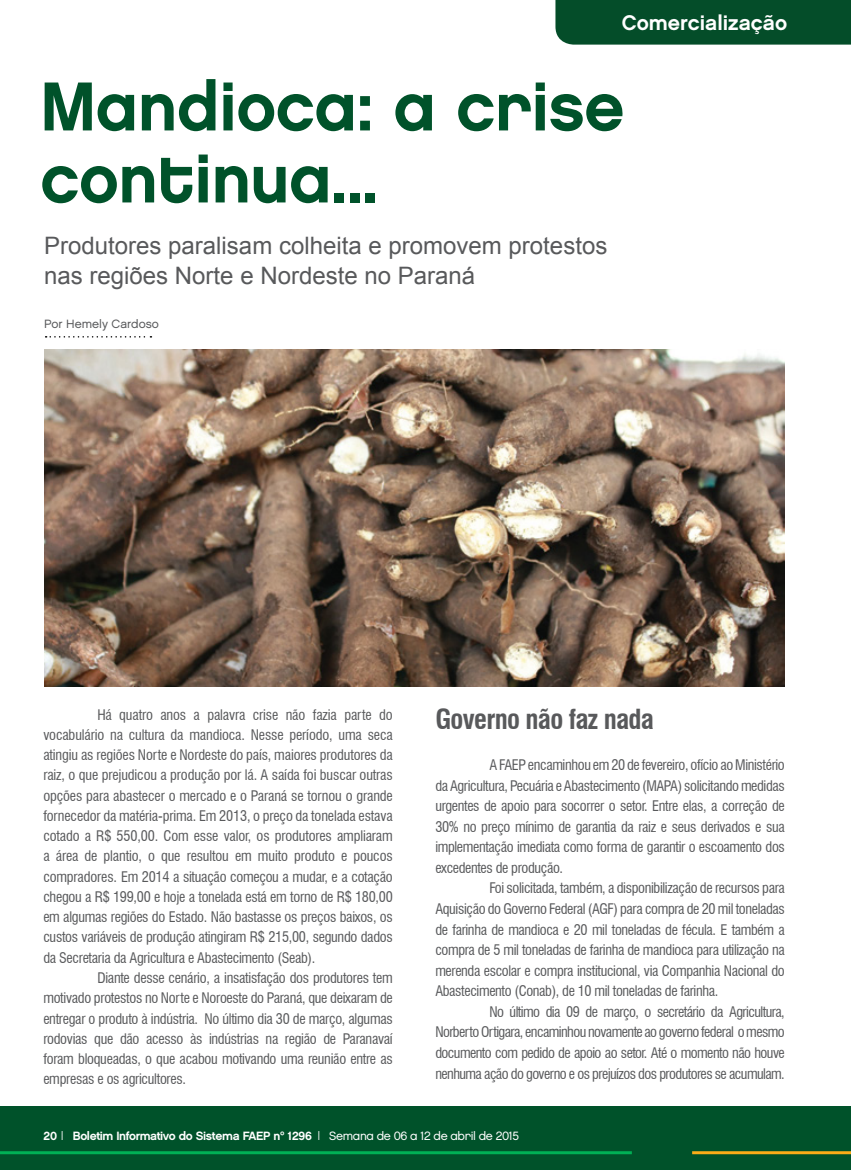
<style>
.page{position:relative;width:851px;height:1170px;background:#fff}
.page>*{position:absolute;margin:0;border:0;box-sizing:border-box;transform-origin:0 0}
.t1{font:69px/72px "Chalet New York Nineteen Eighty";letter-spacing:-.01em;color:#00522a}
.t2{font:700 condensed 27px "Swiss 721 BT";letter-spacing:-.025em;color:#58595b}
.t3{font:24px/30px "Arial";color:#58595b}
.t4{font:21px "Chalet New York Nineteen Sixty";color:#fff}
.t5{font:condensed 14.25px/20.2px "Swiss 721 BT";letter-spacing:-.025em;color:#58595b;text-align:justify}
.t6{font:12px "Chalet New York Nineteen Sixty";letter-spacing:-.03em;color:#fff}
.t7{font:12px "Chalet London Nineteen Sixty";color:#58595b}
.s1{font-family:"Chalet London Nineteen Eighty"}
</style>
<div class="page">
<div style="left:0;top:1106px;width:850px;height:63px;background:#00522a"></div>
<hr style="left:0;top:1151px;width:631px;height:3px;background:#00b055">
<hr style="left:692px;top:1151px;width:158px;height:3px;background:#fbac18">
<div style="left:555px;top:0;width:295px;height:45px;background:#044d29"></div>
<svg style="left:46px;top:336px;width:105px;height:1px"></svg>
<img style="left:45px;top:350px;width:739px;height:336px">
<h3 class="t4" style="left:621px;top:10px;width:167px">Comercialização</h3>
<h1 class="t1" style="left:40px;top:70px;width:585px">Mandioca: a crise continua...</h1>
<h3 class="t3" style="left:44px;top:231px;width:564px">Produtores paralisam colheita e promovem protestos nas regiões Norte e Nordeste no Paraná</h3>
<p class="t7" style="left:44px;top:317px;width:116px">Por Hemely Cardoso</p>
<p class="t5" style="left:43px;top:704px;width:351px;text-indent:54px">Há quatro anos a palavra crise não fazia parte do vocabulário na cultura da mandioca. Nesse período, uma seca atingiu as regiões Norte e Nordeste do país, maiores produtores da raiz, o que prejudicou a produção por lá. A saída foi buscar outras opções para abastecer o mercado e o Paraná se tornou o grande fornecedor da matéria-prima. Em 2013, o preço da tonelada estava cotado a R$ 550,00. Com esse valor, os produtores ampliaram a área de plantio, o que resultou em muito produto e poucos compradores. Em 2014 a situação começou a mudar, e a cotação chegou a R$ 199,00 e hoje a tonelada está em torno de R$ 180,00 em algumas regiões do Estado. Não bastasse os preços baixos, os custos variáveis de produção atingiram R$ 215,00, segundo dados da Secretaria da Agricultura e Abastecimento (Seab).</p>
<p class="t5" style="left:43px;top:967px;width:351px;text-indent:54px">Diante desse cenário, a insatisfação dos produtores tem motivado protestos no Norte e Noroeste do Paraná, que deixaram de entregar o produto à indústria. No último dia 30 de março, algumas rodovias que dão acesso às indústrias na região de Paranavaí foram bloqueadas, o que acabou motivando uma reunião entre as empresas e os agricultores.</p>
<h2 class="t2" style="left:435px;top:703px;width:220px">Governo não faz nada</h2>
<p class="t5" style="left:435px;top:754px;width:351px;text-indent:54px">A FAEP encaminhou em 20 de fevereiro, ofício ao Ministério da Agricultura, Pecuária e Abastecimento (MAPA) solicitando medidas urgentes de apoio para socorrer o setor. Entre elas, a correção de 30% no preço mínimo de garantia da raiz e seus derivados e sua implementação imediata como forma de garantir o escoamento dos excedentes de produção.</p>
<p class="t5" style="left:435px;top:878px;width:351px;text-indent:54px">Foi solicitada, também, a disponibilização de recursos para Aquisição do Governo Federal (AGF) para compra de 20 mil toneladas de farinha de mandioca e 20 mil toneladas de fécula. E também a compra de 5 mil toneladas de farinha de mandioca para utilização na merenda escolar e compra institucional, via Companhia Nacional do Abastecimento (Conab), de 10 mil toneladas de farinha.</p>
<p class="t5" style="left:435px;top:1001px;width:351px;text-indent:54px">No último dia 09 de março, o secretário da Agricultura, Norberto Ortigara, encaminhou novamente ao governo federal o mesmo documento com pedido de apoio ao setor. Até o momento não houve nenhuma ação do governo e os prejuízos dos produtores se acumulam.</p>
<p class="t6" style="left:43px;top:1128px;width:477px">20 | Boletim Informativo do Sistema FAEP nº 1296 | <span class="s1">Semana de 06 a 12 de abril de 2015</span></p>
</div>
